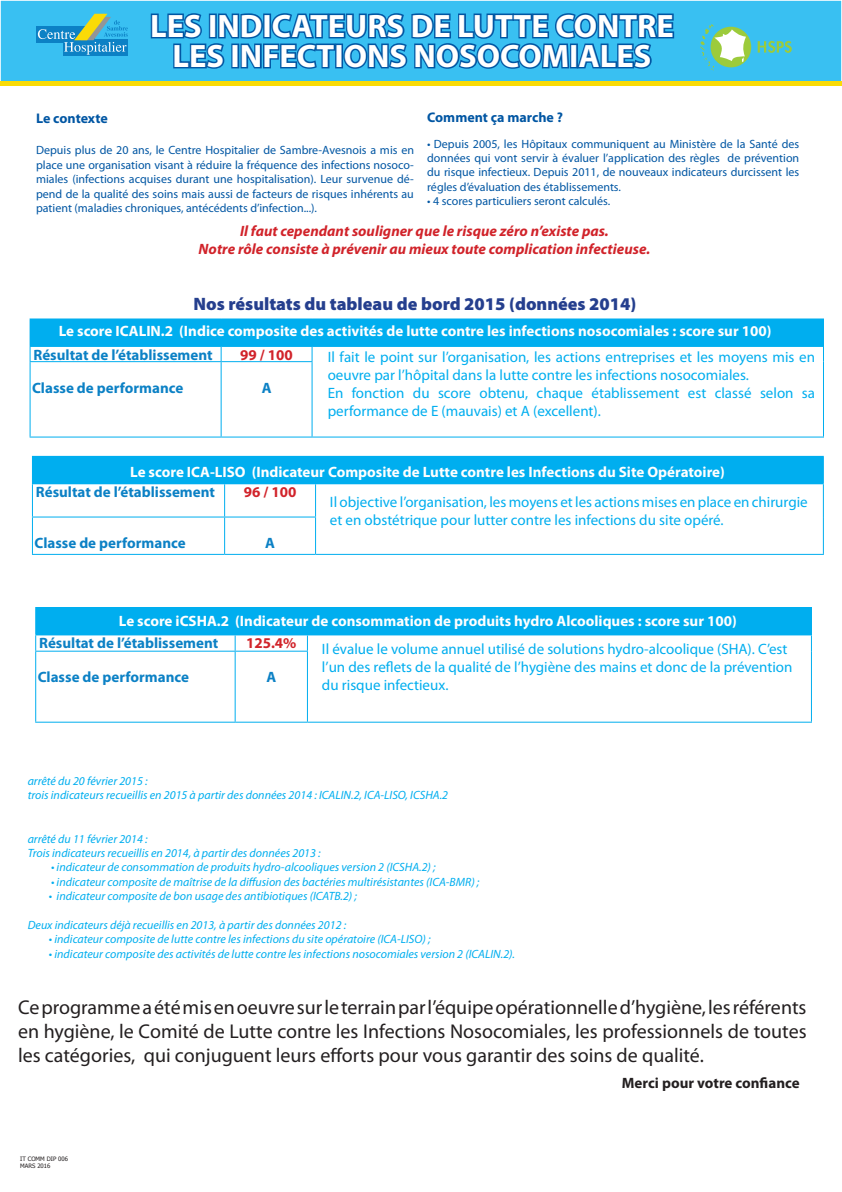
<style>
.page{position:relative;width:842px;height:1192px;background:#fff}
.page>*{position:absolute;margin:0;border:0;box-sizing:border-box;transform-origin:0 0}
.t1{font:700 32.5px/30px "Myriad Pro";color:#fff;text-align:center}
.t2{font:20px/24px "Myriad Pro";color:#231f20;text-align:justify}
.t3{font:900 18px "Myriad Pro";color:#253f8e}
.t4{font:15px/18px "Myriad Pro";color:#00aeef}
.t5{font:700 15px "Myriad Pro";color:#fff}
.t6{font:700 15px "Myriad Pro";color:#0c81c5}
.t7{font:italic 700 15px/18px "Myriad Pro";color:#d1232a;text-align:center}
.t8{font:700 15px "Myriad Pro";color:#231f20}
.t9{font:700 15px "Myriad Pro";color:#d1232a}
.t10{font:700 14px "Myriad Pro";color:#0156a3}
.t11{font:italic 12px/14.4px "Myriad Pro";color:#00aeef}
.t12{font:12px/14.4px "Myriad Pro";color:#0156a3;text-align:justify}
.t13{font:6px/7.2px "Tahoma";color:#231f20}
.s1{font-style:italic}
</style>
<div class="page">
<div style="left:30px;top:319px;width:793px;height:27px;background:#00aeef"></div>
<svg style="left:31px;top:347px;width:792px;height:90px"></svg>
<hr style="left:30px;top:318px;width:191px;height:1px;background:#00aeef">
<hr style="left:221px;top:318px;width:91px;height:1px;background:#00aeef">
<hr style="left:312px;top:318px;width:512px;height:1px;background:#00aeef">
<hr style="left:30px;top:346px;width:191px;height:1px;background:#00aeef">
<svg style="left:30px;top:346px;width:1px;height:15px"></svg>
<hr style="left:221px;top:346px;width:91px;height:1px;background:#00aeef">
<svg style="left:221px;top:347px;width:1px;height:14px"></svg>
<hr style="left:312px;top:346px;width:512px;height:1px;background:#00aeef">
<svg style="left:312px;top:347px;width:1px;height:14px"></svg>
<svg style="left:823px;top:319px;width:1px;height:43px"></svg>
<hr style="left:30px;top:361px;width:191px;height:1px;background:#00aeef">
<hr style="left:30px;top:362px;width:1px;height:75px;background:#00aeef">
<hr style="left:221px;top:361px;width:92px;height:1px;background:#00aeef">
<hr style="left:221px;top:362px;width:1px;height:75px;background:#00aeef">
<hr style="left:312px;top:362px;width:1px;height:75px;background:#00aeef">
<hr style="left:823px;top:362px;width:1px;height:75px;background:#00aeef">
<hr style="left:30px;top:437px;width:191px;height:1px;background:#00aeef">
<hr style="left:221px;top:437px;width:91px;height:1px;background:#00aeef">
<hr style="left:312px;top:437px;width:512px;height:1px;background:#00aeef">
<div style="left:0;top:0;width:842px;height:82px;background:#39c0f2;border:1px solid #fff"></div>
<svg style="left:150px;top:13px;width:525px;height:56px"></svg>
<hr style="left:0;top:82px;width:842px;height:4px;background:#fadb06">
<div style="left:32px;top:456px;width:791px;height:28px;background:#00aeef"></div>
<hr style="left:316px;top:456px;width:508px;height:1px;background:#00aeef">
<svg style="left:823px;top:457px;width:1px;height:26px"></svg>
<hr style="left:32px;top:484px;width:1px;height:33px;background:#00aeef">
<hr style="left:224px;top:484px;width:1px;height:33px;background:#00aeef">
<hr style="left:316px;top:483px;width:508px;height:1px;background:#00aeef">
<hr style="left:315px;top:484px;width:1px;height:33px;background:#00aeef">
<hr style="left:823px;top:484px;width:1px;height:33px;background:#00aeef">
<hr style="left:32px;top:517px;width:193px;height:1px;background:#00aeef">
<hr style="left:32px;top:518px;width:1px;height:36px;background:#00aeef">
<hr style="left:225px;top:517px;width:91px;height:1px;background:#00aeef">
<hr style="left:224px;top:518px;width:1px;height:36px;background:#00aeef">
<hr style="left:315px;top:518px;width:1px;height:36px;background:#00aeef">
<hr style="left:823px;top:517px;width:1px;height:37px;background:#00aeef">
<hr style="left:32px;top:554px;width:193px;height:1px;background:#00aeef">
<hr style="left:225px;top:554px;width:91px;height:1px;background:#00aeef">
<hr style="left:316px;top:554px;width:508px;height:1px;background:#00aeef">
<div style="left:36px;top:608px;width:775px;height:27px;background:#00aeef"></div>
<hr style="left:35px;top:607px;width:200px;height:1px;background:#00aeef">
<hr style="left:235px;top:607px;width:72px;height:1px;background:#00aeef">
<hr style="left:307px;top:607px;width:505px;height:1px;background:#00aeef">
<svg style="left:35px;top:608px;width:1px;height:43px"></svg>
<svg style="left:235px;top:635px;width:1px;height:16px"></svg>
<svg style="left:307px;top:635px;width:1px;height:16px"></svg>
<svg style="left:811px;top:608px;width:1px;height:43px"></svg>
<hr style="left:35px;top:651px;width:200px;height:1px;background:#00aeef">
<hr style="left:35px;top:652px;width:1px;height:70px;background:#00aeef">
<hr style="left:235px;top:651px;width:73px;height:1px;background:#00aeef">
<hr style="left:235px;top:652px;width:1px;height:70px;background:#00aeef">
<hr style="left:307px;top:652px;width:1px;height:70px;background:#00aeef">
<hr style="left:811px;top:651px;width:1px;height:71px;background:#00aeef">
<hr style="left:35px;top:722px;width:200px;height:1px;background:#00aeef">
<hr style="left:235px;top:722px;width:72px;height:1px;background:#00aeef">
<hr style="left:307px;top:722px;width:505px;height:1px;background:#00aeef">
<div style="left:36px;top:26px;width:58px;height:17px;background:#0c81c5"></div>
<div style="left:63px;top:39px;width:65px;height:17px;background:#0c81c5"></div>
<svg style="left:38px;top:14px;width:90px;height:41px"></svg>
<svg style="left:758px;top:41px;width:34px;height:12px"></svg>
<div style="left:711px;top:27px;width:40px;height:40px;background:#9ccb3b;border-radius:50%"></div>
<svg style="left:700px;top:24px;width:46px;height:47px"></svg>
<h1 class="t1" style="left:150px;top:10px;width:525px">LES INDICATEURS DE LUTTE CONTRE<br>LES INFECTIONS NOSOCOMIALES</h1>
<p class="t10" style="left:36px;top:109px;width:73px">Le contexte</p>
<p class="t12" style="left:36px;top:143px;width:379px">Depuis plus de 20 ans, le Centre Hospitalier de Sambre-Avesnois a mis en place une organisation visant à réduire la fréquence des infections nosoco&shy;miales (infections acquises durant une hospitalisation). Leur survenue dé&shy;pend de la qualité des soins mais aussi de facteurs de risques inhérents au patient (maladies chroniques, antécédents d’infection...).</p>
<p class="t10" style="left:427px;top:109px;width:137px">Comment ça marche ?</p>
<p class="t12" style="left:427px;top:136px;width:374px"><span class="s1">•</span> Depuis 2005, les Hôpitaux communiquent au Ministère de la Santé des données qui vont servir à évaluer l’application des règles de prévention du risque infectieux. Depuis 2011, de nouveaux indicateurs durcissent les régles d’évaluation des établissements.</p>
<p class="t12" style="left:427px;top:194px;width:185px">• 4 scores particuliers seront calculés.</p>
<p class="t7" style="left:199px;top:222px;width:453px">Il faut cependant souligner que le risque zéro n’existe pas.<br>Notre rôle consiste à prévenir au mieux toute complication infectieuse.</p>
<h3 class="t3" style="left:193px;top:293px;width:444px">Nos résultats du tableau de bord 2015 (données 2014)</h3>
<p class="t5" style="left:59px;top:321px;width:714px">Le score ICALIN.2 (Indice composite des activités de lutte contre les infections nosocomiales : score sur 100)</p>
<p class="t6" style="left:34px;top:345px;width:181px">Résultat de l’établissement</p>
<p class="t9" style="left:240px;top:345px;width:54px">99 / 100</p>
<p class="t6" style="left:32px;top:378px;width:153px">Classe de performance</p>
<p class="t6" style="left:262px;top:378px;width:11px">A</p>
<p class="t4" style="left:328px;top:347px;width:489px">Il fait le point sur l’organisation, les actions entreprises et les moyens mis en oeuvre par l’hôpital dans la lutte contre les infections nosocomiales.<br>En fonction du score obtenu, chaque établissement est classé selon sa performance de E (mauvais) et A (excellent).</p>
<p class="t5" style="left:130px;top:462px;width:596px">Le score ICA-LISO (Indicateur Composite de Lutte contre les Infections du Site Opératoire)</p>
<p class="t4" style="left:330px;top:493px;width:479px">Il objective l’organisation, les moyens et les actions mises en place en chirurgie et en obstétrique pour lutter contre les infections du site opéré.</p>
<p class="t6" style="left:36px;top:482px;width:181px">Résultat de l’établissement</p>
<p class="t9" style="left:244px;top:482px;width:54px">96 / 100</p>
<p class="t6" style="left:34px;top:533px;width:153px">Classe de performance</p>
<p class="t6" style="left:265px;top:533px;width:11px">A</p>
<p class="t5" style="left:119px;top:612px;width:619px">Le score iCSHA.2 (Indicateur de consommation de produits hydro Alcooliques : score sur 100)</p>
<p class="t4" style="left:322px;top:640px;width:472px">Il évalue le volume annuel utilisé de solutions hydro-alcoolique (SHA). C’est l’un des reflets de la qualité de l’hygiène des mains et donc de la prévention du risque infectieux.</p>
<p class="t6" style="left:39px;top:633px;width:181px">Résultat de l’établissement</p>
<p class="t9" style="left:246px;top:633px;width:52px">125.4%</p>
<p class="t6" style="left:38px;top:668px;width:153px">Classe de performance</p>
<p class="t6" style="left:266px;top:668px;width:11px">A</p>
<p class="t11" style="left:28px;top:774px;width:422px">arrêté du 20 février 2015 :<br>trois indicateurs recueillis en 2015 à partir des données 2014 : ICALIN.2, ICA-LISO, ICSHA.2</p>
<p class="t11" style="left:28px;top:831px;width:295px">arrêté du 11 février 2014 :<br>Trois indicateurs recueillis en 2014, à partir des données 2013 :</p>
<p class="t11" style="left:51px;top:860px;width:386px">• indicateur de consommation de produits hydro-alcooliques version 2 (ICSHA.2) ;</p>
<p class="t11" style="left:51px;top:874px;width:430px">• indicateur composite de maîtrise de la diffusion des bactéries multirésistantes (ICA-BMR) ;</p>
<p class="t11" style="left:49px;top:889px;width:310px">• indicateur composite de bon usage des antibiotiques (ICATB.2) ;</p>
<p class="t11" style="left:28px;top:918px;width:320px">Deux indicateurs déjà recueillis en 2013, à partir des données 2012 :</p>
<p class="t11" style="left:49px;top:932px;width:383px">• indicateur composite de lutte contre les infections du site opératoire (ICA-LISO) ;</p>
<p class="t11" style="left:49px;top:946px;width:468px">• indicateur composite des activités de lutte contre les infections nosocomiales version 2 (ICALIN.2).</p>
<p class="t2" style="left:18px;top:995px;width:790px">Ce programme a été mis en oeuvre sur le terrain par l’équipe opérationnelle d’hygiène, les référents en hygiène, le Comité de Lutte contre les Infections Nosocomiales, les professionnels de toutes les catégories, qui conjuguent leurs efforts pour vous garantir des soins de qualité.</p>
<p class="t13" style="left:20px;top:1155px;width:49px">IT COMM DIP 006<br>MARS 2016</p>
<p class="t8" style="left:622px;top:1074px;width:179px">Merci pour votre confiance</p>
</div>
